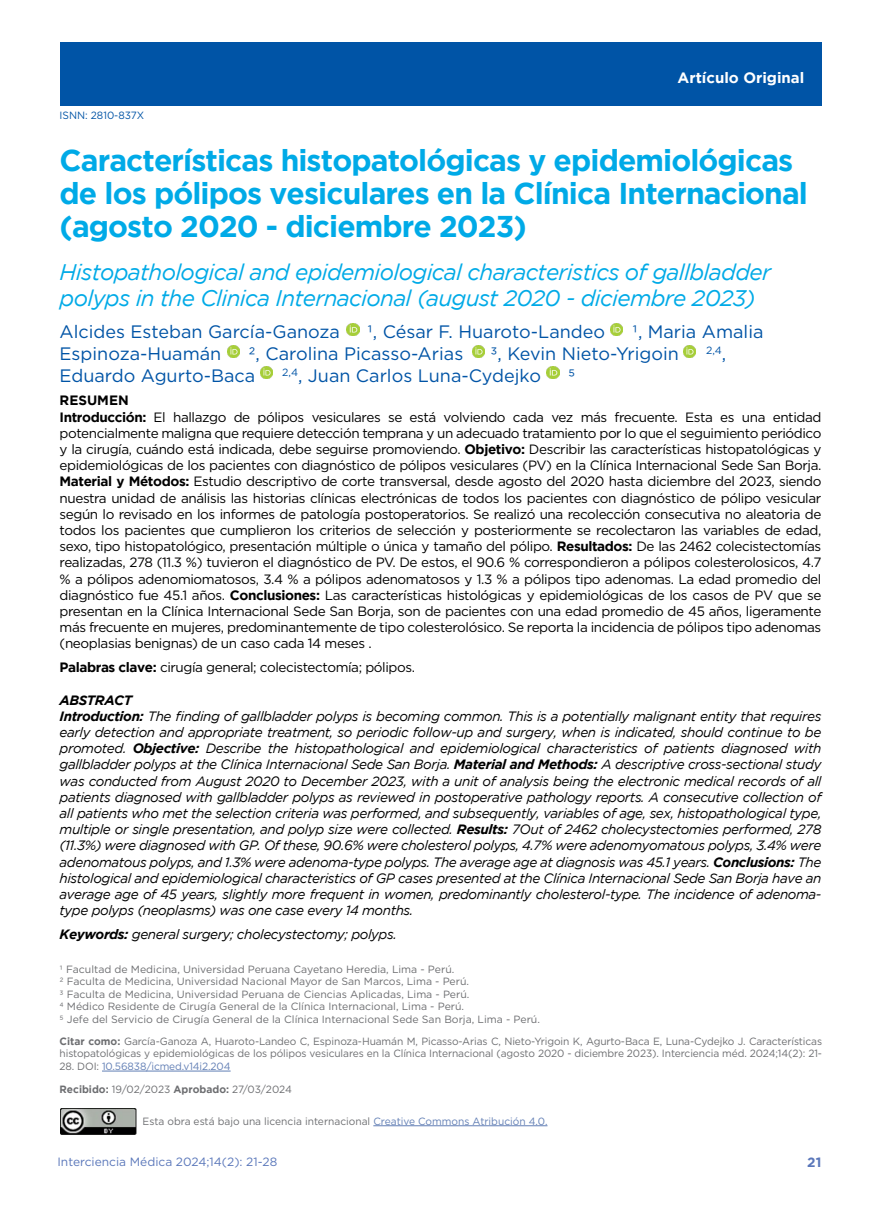
<style>
.page{position:relative;width:881px;height:1212px;background:#fff}
.page>*{position:absolute;margin:0;border:0;box-sizing:border-box;transform-origin:0 0}
.t1{font:700 30px/33px "Gotham";letter-spacing:-.03em;color:#00aae7}
.t2{font:italic 22.5px/25.5px "Gotham";letter-spacing:-.03em;color:#00aae7}
.t3{font:18px "Gotham";color:#0054a6}
.t4{font:700 15px "Gotham";color:#fff}
.t5{font:13.5px/16.2px "Gotham";letter-spacing:-.03em;color:#000}
.t6{font:italic 13.5px/16.2px "Gotham";letter-spacing:-.03em;color:#000}
.t7{font:700 13.5px "Gotham";color:#5a77ba}
.t8{font:12px "Gotham";color:#5a77ba}
.t9{font:10.5px/12.6px "Gotham";color:#6d6e71}
.t10{font:10.5px "Gotham";letter-spacing:-.01em;color:#627fb5}
.t11{font:10.5px "Gotham";color:#0054a6}
.s1{font-size:18px}
.s2{font-weight:700}
.s3{color:#6d6e71}
.s4{color:#627fb5}
</style>
<div class="page">
<div style="left:60px;top:42px;width:761px;height:64px;background:#0054a6"></div>
<svg style="left:347px;top:324px;width:12px;height:12px"></svg>
<svg style="left:228px;top:346px;width:12px;height:12px"></svg>
<svg style="left:260px;top:367px;width:13px;height:12px"></svg>
<svg style="left:546px;top:367px;width:13px;height:12px"></svg>
<svg style="left:472px;top:346px;width:12px;height:12px"></svg>
<svg style="left:683px;top:346px;width:12px;height:12px"></svg>
<svg style="left:610px;top:324px;width:12px;height:12px"></svg>
<hr style="left:102px;top:1071px;width:128px;height:1px;background:#627fb5">
<img style="left:60px;top:1108px;width:77px;height:27px">
<hr style="left:373px;top:1125px;width:174px;height:1px;background:#627fb5">
<p class="t11" style="left:60px;top:109px;width:86px">ISNN: 2810-837X</p>
<p class="t4" style="left:677px;top:69px;width:128px">Artículo Original</p>
<h1 class="t1" style="left:60px;top:143px;width:749px">Características histopatológicas y epidemiológicas de los pólipos vesiculares en la Clínica Internacional (agosto 2020 - diciembre 2023)</h1>
<h2 class="t2" style="left:60px;top:260px;width:712px">Histopathological and epidemiological characteristics of gallbladder polyps in the Clinica Internacional (august 2020 - diciembre 2023)</h2>
<h3 class="t3" style="left:60px;top:320px;width:282px">Alcides Esteban García-Ganoza</h3>
<h3 class="t3" style="left:367px;top:320px;width:239px">1, César F. Huaroto-Landeo</h3>
<h3 class="t3" style="left:632px;top:320px;width:133px">1, Maria Amalia</h3>
<h3 class="t3" style="left:60px;top:342px;width:163px">Espinoza-Huamán</h3>
<h3 class="t3" style="left:248px;top:342px;width:216px">2, Carolina Picasso-Arias</h3>
<h3 class="t3" style="left:490px;top:342px;width:190px">3, Kevin Nieto-Yrigoin</h3>
<p class="t11" style="left:705px;top:343px;width:22px">2,4<span class="s1">,</span></p>
<h3 class="t3" style="left:60px;top:364px;width:197px">Eduardo Agurto-Baca</h3>
<h3 class="t3" style="left:282px;top:364px;width:260px"><sup>2,4</sup>, Juan Carlos Luna-Cydejko</h3>
<h3 class="t3" style="left:567px;top:364px;width:9px">5</h3>
<p class="t5" style="left:60px;top:392px;width:763px"><span class="s2">RESUMEN<br>Introducción:</span> El hallazgo de pólipos vesiculares se está volviendo cada vez más frecuente. Esta es una entidad potencialmente maligna que requiere detección temprana y un adecuado tratamiento por lo que el seguimiento periódico y la cirugía, cuándo está indicada, debe seguirse promoviendo. <span class="s2">Objetivo:</span> Describir las características histopatológicas y epidemiológicas de los pacientes con diagnóstico de pólipos vesiculares (PV) en la Clínica Internacional Sede San Borja.<br><span class="s2">Material y Métodos:</span> Estudio descriptivo de corte transversal, desde agosto del 2020 hasta diciembre del 2023, siendo nuestra unidad de análisis las historias clínicas electrónicas de todos los pacientes con diagnóstico de pólipo vesicular según lo revisado en los informes de patología postoperatorios. Se realizó una recolección consecutiva no aleatoria de todos los pacientes que cumplieron los criterios de selección y posteriormente se recolectaron las variables de edad, sexo, tipo histopatológico, presentación múltiple o única y tamaño del pólipo. <span class="s2">Resultados:</span> De las 2462 colecistectomías realizadas, 278 (11.3 %) tuvieron el diagnóstico de PV. De estos, el 90.6 % correspondieron a pólipos colesterolosicos, 4.7 % a pólipos adenomiomatosos, 3.4 % a pólipos adenomatosos y 1.3 % a pólipos tipo adenomas. La edad promedio del diagnóstico fue 45.1 años. <span class="s2">Conclusiones:</span> Las características histológicas y epidemiológicas de los casos de PV que se presentan en la Clínica Internacional Sede San Borja, son de pacientes con una edad promedio de 45 años, ligeramente más frecuente en mujeres, predominantemente de tipo colesterolósico. Se reporta la incidencia de pólipos tipo adenomas (neoplasias benignas) de un caso cada 14 meses .</p>
<p class="t5" style="left:60px;top:659px;width:357px"><span class="s2">Palabras clave:</span> cirugía general; colecistectomía; pólipos.</p>
<p class="t6" style="left:60px;top:692px;width:763px"><span class="s2">ABSTRACT<br>Introduction:</span> The finding of gallbladder polyps is becoming common. This is a potentially malignant entity that requires early detection and appropriate treatment, so periodic follow-up and surgery, when is indicated, should continue to be promoted. <span class="s2">Objective:</span> Describe the histopathological and epidemiological characteristics of patients diagnosed with gallbladder polyps at the Clínica Internacional Sede San Borja. <span class="s2">Material and Methods:</span> A descriptive cross-sectional study was conducted from August 2020 to December 2023, with a unit of analysis being the electronic medical records of all patients diagnosed with gallbladder polyps as reviewed in postoperative pathology reports. A consecutive collection of all patients who met the selection criteria was performed, and subsequently, variables of age, sex, histopathological type, multiple or single presentation, and polyp size were collected. <span class="s2">Results:</span> 7Out of 2462 cholecystectomies performed, 278 (11.3%) were diagnosed with GP. Of these, 90.6% were cholesterol polyps, 4.7% were adenomyomatous polyps, 3.4% were adenomatous polyps, and 1.3% were adenoma-type polyps. The average age at diagnosis was 45.1 years. <span class="s2">Conclusions:</span> The histological and epidemiological characteristics of GP cases presented at the Clínica Internacional Sede San Borja have an average age of 45 years, slightly more frequent in women, predominantly cholesterol-type. The incidence of adenoma&shy;type polyps (neoplasms) was one case every 14 months.</p>
<p class="t6" style="left:60px;top:926px;width:338px"><span class="s2">Keywords:</span> general surgery; cholecystectomy; polyps.</p>
<p class="t9" style="left:60px;top:962px;width:481px">1 Facultad de Medicina, Universidad Peruana Cayetano Heredia, Lima - Perú.<br>2 Faculta de Medicina, Universidad Nacional Mayor de San Marcos, Lima - Perú.<br>3 Faculta de Medicina, Universidad Peruana de Ciencias Aplicadas, Lima - Perú.<br>4 Médico Residente de Cirugía General de la Clínica Internacional, Lima - Perú.<br>5 Jefe del Servicio de Cirugía General de la Clínica Internacional Sede San Borja, Lima - Perú.</p>
<p class="t9" style="left:60px;top:1034px;width:763px"><span class="s2">Citar como:</span> García-Ganoza A, Huaroto-Landeo C, Espinoza-Huamán M, Picasso-Arias C, Nieto-Yrigoin K, Agurto-Baca E, Luna-Cydejko J. Características histopatológicas y epidemiológicas de los pólipos vesiculares en la Clínica Internacional (agosto 2020 - diciembre 2023). Interciencia méd. 2024;14(2): 21-</p>
<p class="t10" style="left:60px;top:1059px;width:172px"><span class="s3">28. DOI:</span> 10.56838/icmed.v14i2.204</p>
<p class="t9" style="left:60px;top:1083px;width:234px"><span class="s2">Recibido:</span> 19/02/2023 <span class="s2">Aprobado:</span> 27/03/2024</p>
<p class="t9" style="left:142px;top:1114px;width:406px">Esta obra está bajo una licencia internacional <span class="s4">Creative Commons Atribución 4.0.</span></p>
<p class="t8" style="left:57px;top:1154px;width:221px">Interciencia Médica 2024;14(2): 21-28</p>
<p class="t7" style="left:807px;top:1154px;width:16px">21</p>
</div>
